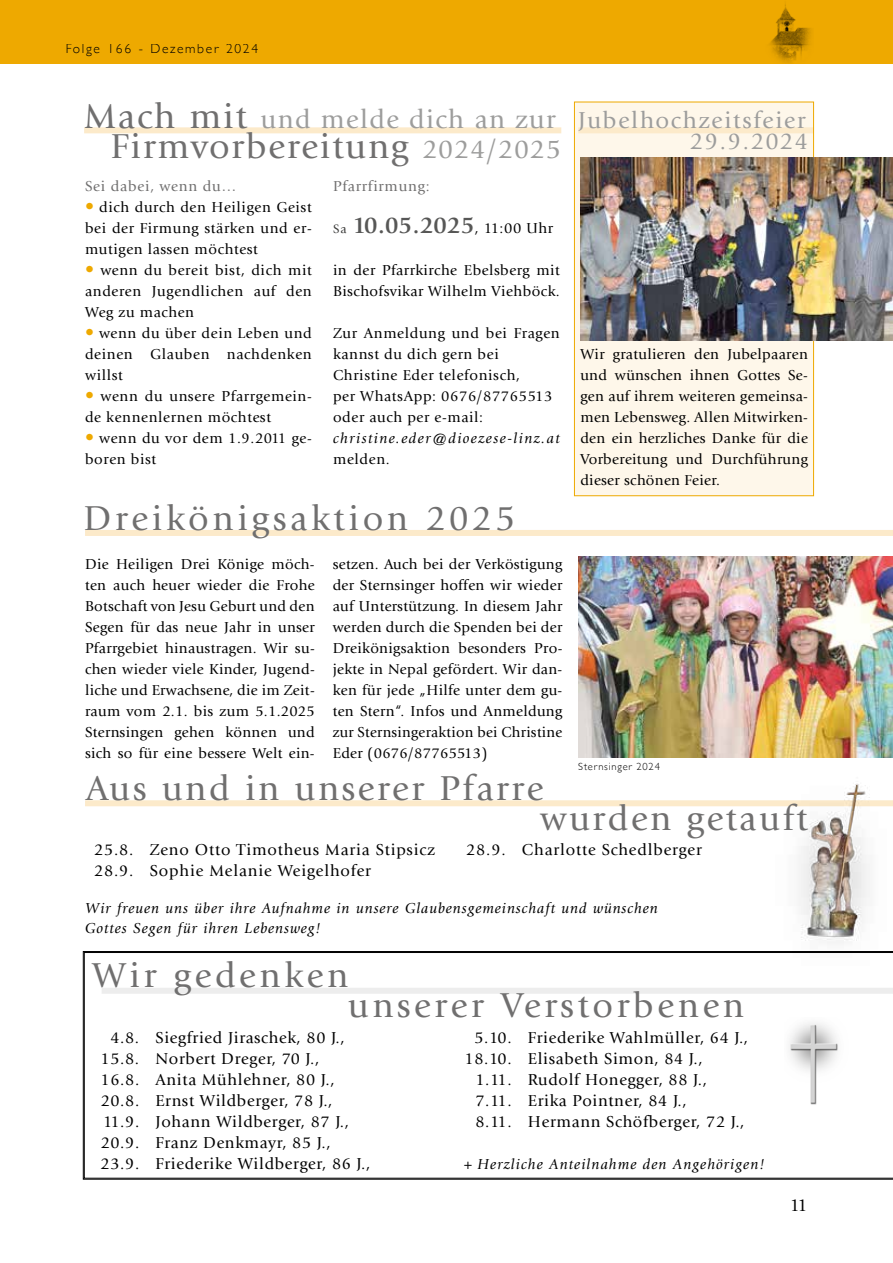
<style>
.page{position:relative;width:893px;height:1263px;background:#fff}
.page>*{position:absolute;margin:0;border:0;box-sizing:border-box;transform-origin:0 0}
.t1{font:36px/30px "Giovanni Std";letter-spacing:.1em;color:#706f6f}
.t2{font:36px/30px "Giovanni Std";letter-spacing:.075em;color:#706f6f}
.t3{font:36px "Giovanni Std";letter-spacing:.05em;color:#706f6f}
.t4{font:27px "Giovanni Std";letter-spacing:.05em;color:#9d9d9c}
.t5{font:24px/21px "Giovanni Std";letter-spacing:.07em;color:#9d9d9c;text-align:right}
.t6{font:700 24px "Giovanni Std";letter-spacing:.005em;color:#575756}
.t7{font:18px "Giovanni Std";color:#000}
.t8{font:16.5px/21px "Giovanni Std";letter-spacing:.04em;color:#000}
.t9{font:15px/21px "Giovanni Std";letter-spacing:.04em;color:#000;text-align:justify}
.t10{font:italic 15px/19.5px "Giovanni Std";letter-spacing:.06em;color:#000}
.t11{font:italic 15px "Giovanni Std";letter-spacing:.095em;color:#000}
.t12{font:15px "Giovanni Std";letter-spacing:.05em;color:#706f6f}
.t13{font:300 13.5px "Gill Sans";letter-spacing:.125em;color:#000}
.t14{font:300 10.5px "Gill Sans";letter-spacing:.075em;color:#000}
.s1{font-size:36px;color:#706f6f}
.s2{font-size:27px;color:#9d9d9c}
.s3{font-size:18px;color:#eea900}
.s4{font-weight:400;font-size:12.75px;color:#3c3c3b}
.s5{font-weight:400;font-size:15px;color:#000}
.s6{font-style:normal;font-size:16.5px}
</style>
<div class="page">
<div style="left:574px;top:102px;width:240px;height:394px;background:#fef7ea;border:1px solid #eea900"></div>
<div style="left:0;top:0;width:893px;height:64px;background:#eea900"></div>
<img style="left:769px;top:4px;width:42px;height:59px">
<div style="left:85px;top:800px;width:808px;height:6px;background:#fceaca"></div>
<svg style="left:84px;top:952px;width:809px;height:226px"></svg>
<div style="left:102px;top:988px;width:791px;height:6px;background:#ededed"></div>
<img style="left:740px;top:784px;width:153px;height:181px">
<div style="left:85px;top:530px;width:808px;height:6px;background:#fceaca"></div>
<img style="left:580px;top:158px;width:313px;height:182px">
<div style="left:84px;top:127px;width:477px;height:6px;background:#fceaca"></div>
<div style="left:578px;top:127px;width:236px;height:6px;background:#fceaca"></div>
<img style="left:578px;top:556px;width:315px;height:202px">
<p class="t13" style="left:65px;top:38px;width:194px">Folge 166 - Dezember 2024</p>
<h2 class="t4" style="left:84px;top:104px;width:473px"><span class="s1">Mach mit</span> und melde dich an zur</h2>
<h1 class="t3" style="left:111px;top:126px;width:452px">Firmvorbereitung <span class="s2">2024/2025</span></h1>
<p class="t12" style="left:85px;top:177px;width:153px">Sei dabei, wenn du…</p>
<p class="t9" style="left:85px;top:196px;width:228px"><span class="s3">•</span> dich durch den Heiligen Geist bei der Firmung stärken und er&shy;mutigen lassen möchtest</p>
<p class="t9" style="left:85px;top:259px;width:228px"><span class="s3">•</span> wenn du bereit bist, dich mit anderen Jugendlichen auf den Weg zu machen</p>
<p class="t9" style="left:85px;top:322px;width:228px"><span class="s3">•</span> wenn du über dein Leben und deinen Glauben nachdenken willst</p>
<p class="t9" style="left:85px;top:385px;width:228px"><span class="s3">•</span> wenn du unsere Pfarrgemein&shy;de kennenlernen möchtest</p>
<p class="t9" style="left:85px;top:427px;width:228px"><span class="s3">•</span> wenn du vor dem 1.9.2011 ge&shy;boren bist</p>
<p class="t12" style="left:333px;top:177px;width:98px">Pfarrfirmung:</p>
<h3 class="t6" style="left:333px;top:211px;width:222px"><span class="s4">Sa</span> 10.05.2025<span class="s5">, 11:00 Uhr</span></h3>
<p class="t9" style="left:333px;top:259px;width:228px">in der Pfarrkirche Ebelsberg mit<br>Bischofsvikar Wilhelm Viehböck.</p>
<p class="t9" style="left:333px;top:322px;width:228px;text-align:left">Zur Anmeldung und bei Fragen kannst du dich gern bei<br>Christine Eder telefonisch,<br>per WhatsApp: 0676/87765513 oder auch per e-mail:</p>
<p class="t11" style="left:333px;top:429px;width:228px">christine.eder@dioezese-linz.at</p>
<p class="t9" style="left:333px;top:448px;width:58px">melden.</p>
<h1 class="t1" style="left:84px;top:503px;width:433px">Dreikönigsaktion 2025</h1>
<h3 class="t5" style="left:578px;top:109px;width:232px">Jubelhochzeitsfeier<br>29.9.2024</h3>
<p class="t9" style="left:580px;top:343px;width:229px">Wir gratulieren den Jubelpaaren und wünschen ihnen Gottes Se&shy;gen auf ihrem weiteren gemeinsa&shy;men Lebensweg. Allen Mitwirken&shy;den ein herzliches Danke für die Vorbereitung und Durchführung dieser schönen Feier.</p>
<p class="t9" style="left:85px;top:553px;width:231px">Die Heiligen Drei Könige möch&shy;ten auch heuer wieder die Frohe Botschaft von Jesu Geburt und den Segen für das neue Jahr in unser Pfarrgebiet hinaustragen. Wir su&shy;chen wieder viele Kinder, Jugend&shy;liche und Erwachsene, die im Zeit&shy;raum vom 2.1. bis zum 5.1.2025<br>Sternsingen gehen können und sich so für eine bessere Welt ein-</p>
<p class="t9" style="left:333px;top:553px;width:231px">setzen. Auch bei der Verköstigung der Sternsinger hoffen wir wieder auf Unterstützung. In diesem Jahr werden durch die Spenden bei der Dreikönigsaktion besonders Pro&shy;jekte in Nepal gefördert. Wir dan&shy;ken für jede „Hilfe unter dem gu&shy;ten Stern“. Infos und Anmeldung zur Sternsingeraktion bei Christine Eder (0676/87765513)</p>
<p class="t14" style="left:578px;top:758px;width:83px">Sternsinger 2024</p>
<h1 class="t2" style="left:540px;top:774px;width:269px;text-indent:-455px">Aus und in unserer Pfarre<br>wurden getauft</h1>
<p class="t8" style="left:94px;top:839px;width:342px">25.8. Zeno Otto Timotheus Maria Stipsicz<br>28.9. Sophie Melanie Weigelhofer</p>
<p class="t8" style="left:466px;top:839px;width:237px">28.9. Charlotte Schedlberger</p>
<p class="t10" style="left:85px;top:899px;width:574px">Wir freuen uns über ihre Aufnahme in unsere Glaubensgemeinschaft und wünschen<br>Gottes Segen für ihren Lebensweg!</p>
<h1 class="t1" style="left:348px;top:960px;width:398px;text-indent:-256px">Wir gedenken<br>unserer Verstorbenen</h1>
<p class="t8" style="left:101px;top:1027px;width:271px;text-indent:10px">4.8. Siegfried Jiraschek, 80 J.,<br>15.8. Norbert Dreger, 70 J.,<br>16.8. Anita Mühlehner, 80 J.,<br>20.8. Ernst Wildberger, 78 J.,<br>11.9. Johann Wildberger, 87 J.,<br>20.9. Franz Denkmayr, 85 J.,<br>23.9. Friederike Wildberger, 86 J.,</p>
<p class="t8" style="left:474px;top:1027px;width:275px">5.10. Friederike Wahlmüller, 64 J.,</p>
<p class="t8" style="left:465px;top:1048px;width:240px">18.10. Elisabeth Simon, 84 J.,</p>
<p class="t8" style="left:475px;top:1069px;width:233px">1.11. Rudolf Honegger, 88 J.,</p>
<p class="t8" style="left:475px;top:1090px;width:213px">7.11. Erika Pointner, 84 J.,</p>
<p class="t8" style="left:475px;top:1111px;width:271px">8.11. Hermann Schöfberger, 72 J.,</p>
<p class="t10" style="left:463px;top:1154px;width:303px"><span class="s6">+</span> Herzliche Anteilnahme den Angehörigen!</p>
<p class="t7" style="left:790px;top:1195px;width:19px">11</p>
</div>
